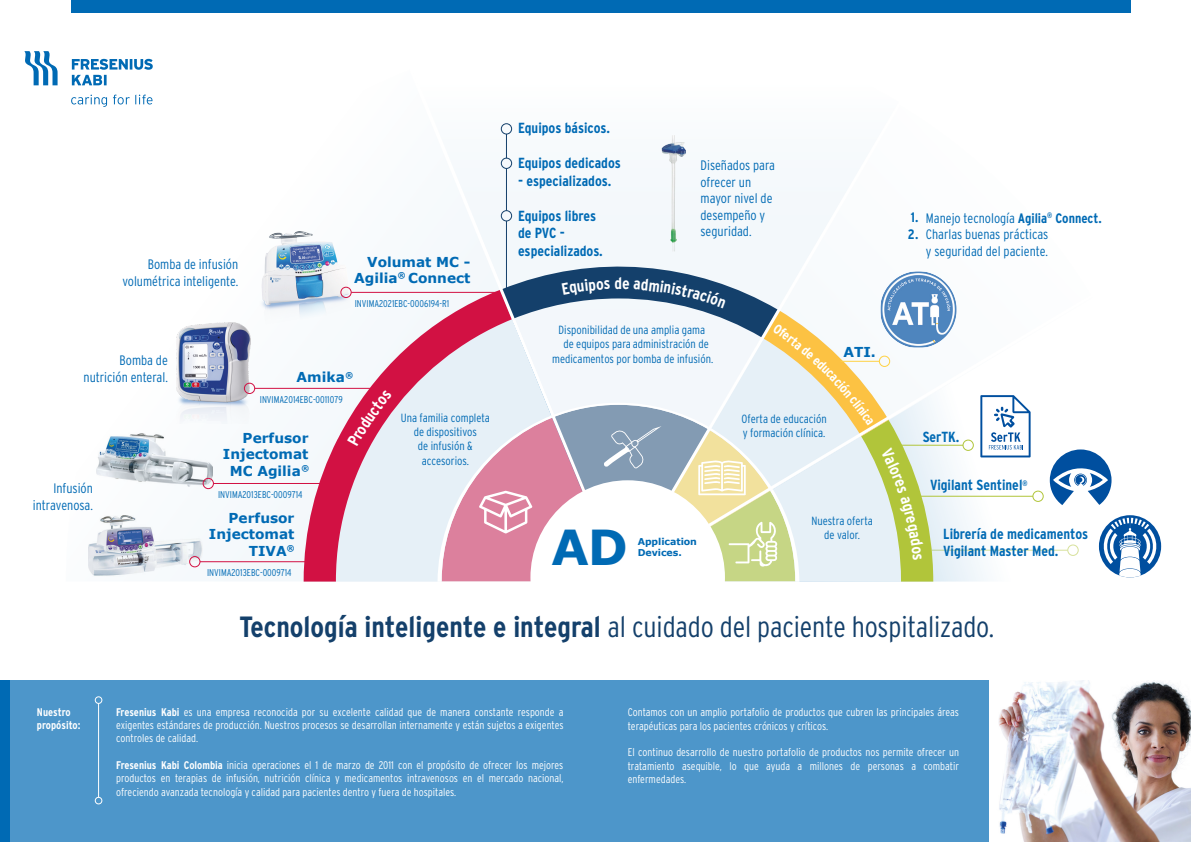
<style>
.page{position:relative;width:1191px;height:842px;background:#fff}
.page>*{position:absolute;margin:0;border:0;box-sizing:border-box;transform-origin:0 0}
.t1{font:700 48.2px "Verdana";color:#006ab4}
.t2{font:300 condensed 29.2px "Interstate";letter-spacing:-.005em;color:#14406b}
.t3{font:700 condensed 16.5px "Interstate";color:#fff}
.t4{font:700 condensed 14.6px/17.5px "Interstate";color:#006ab4}
.t5{font:300 condensed 13.7px/16.5px "Interstate";color:#006ab4;text-align:right}
.t6{font:700 13.7px/16.5px "Verdana";color:#006ab4;text-align:right}
.t7{font:700 condensed 13.7px/16.5px "Interstate";color:#006ab4}
.t8{font:300 condensed 11.9px/14.3px "Interstate";color:#006ab4;text-align:center}
.t9{font:300 condensed 11.1px/13.3px "Interstate";color:#fff;text-align:justify}
.t10{font:700 condensed 11.1px/13.3px "Interstate";color:#fff}
.t11{font:300 condensed 9.9px "Interstate";color:#006ab4}
.t12{font:700 9.5px/11.3px "Verdana";letter-spacing:-.005em;color:#006ab4}
.s1{font-weight:700}
</style>
<div class="page">
<img style="left:988px;top:680px;width:203px;height:162px">
<svg style="left:24px;top:51px;width:34px;height:34px"></svg>
<svg style="left:72px;top:59px;width:81px;height:10px"></svg>
<div style="left:72px;top:0;width:1058px;height:13px;background:#006ab4"></div>
<div style="left:0;top:680px;width:988px;height:162px;background:#4d96ca"></div>
<div style="left:0;top:680px;width:10px;height:162px;background:#006ab4"></div>
<hr style="left:98px;top:703px;width:1px;height:94px;background:#fff">
<div style="left:95px;top:697px;width:7px;height:6px;border:1px solid #fff;border-radius:50%"></div>
<div style="left:95px;top:797px;width:7px;height:7px;border:1px solid #fff;border-radius:50%"></div>
<svg style="left:71px;top:69px;width:233px;height:513px"></svg>
<div style="left:588px;top:187px;width:31px;height:65px;background:#f3f8fb"></div>
<img style="left:177px;top:323px;width:74px;height:101px">
<img style="left:247px;top:231px;width:104px;height:99px">
<svg style="left:304px;top:290px;width:133px;height:292px"></svg>
<svg style="left:393px;top:123px;width:195px;height:373px"></svg>
<hr style="left:351px;top:292px;width:146px;height:1px;background:#d21143">
<div style="left:340px;top:287px;width:11px;height:11px;border:1px solid #d21143;border-radius:50%"></div>
<hr style="left:255px;top:388px;width:123px;height:1px;background:#d21143">
<div style="left:244px;top:383px;width:11px;height:11px;border:1px solid #d21143;border-radius:50%"></div>
<hr style="left:506px;top:221px;width:1px;height:72px;background:#14406b">
<hr style="left:506px;top:168px;width:1px;height:43px;background:#14406b">
<svg style="left:506px;top:134px;width:1px;height:24px"></svg>
<div style="left:501px;top:123px;width:11px;height:11px;border:1px solid #14406b;border-radius:50%"></div>
<div style="left:501px;top:210px;width:11px;height:11px;border:1px solid #14406b;border-radius:50%"></div>
<div style="left:501px;top:158px;width:11px;height:11px;border:1px solid #14406b;border-radius:50%"></div>
<img style="left:88px;top:515px;width:115px;height:65px">
<img style="left:97px;top:427px;width:115px;height:59px">
<hr style="left:213px;top:483px;width:110px;height:1px;background:#d21143">
<div style="left:203px;top:478px;width:11px;height:11px;border:1px solid #d21143;border-radius:50%"></div>
<hr style="left:200px;top:561px;width:110px;height:1px;background:#d21143">
<div style="left:189px;top:556px;width:11px;height:11px;border:1px solid #d21143;border-radius:50%"></div>
<svg style="left:945px;top:282px;width:217px;height:300px"></svg>
<div style="left:619px;top:135px;width:326px;height:447px;background:#f5f9fc"></div>
<svg style="left:347px;top:390px;width:45px;height:56px;background:#d95176"></svg>
<svg style="left:437px;top:252px;width:496px;height:330px"></svg>
<p class="t5" style="left:122px;top:256px;width:117px">Bomba de infusión volumétrica inteligente.</p>
<p class="t5" style="left:84px;top:352px;width:86px">Bomba de nutrición enteral.</p>
<p class="t6" style="left:354px;top:253px;width:118px">Volumat MC -<br>Agilia<sup>®</sup> Connect</p>
<p class="t11" style="left:355px;top:298px;width:96px">INVIMA2021EBC-0006194-R1</p>
<p class="t6" style="left:297px;top:369px;width:58px">Amika<sup>®</sup></p>
<p class="t11" style="left:260px;top:394px;width:84px">INVIMA2014EBC-0011079</p>
<p class="t5" style="left:33px;top:480px;width:62px">Infusión intravenosa.</p>
<p class="t6" style="left:223px;top:429px;width:88px">Perfusor<br>Injectomat<br>MC Agilia<sup>®</sup></p>
<p class="t11" style="left:218px;top:489px;width:86px">INVIMA2013EBC-0009714</p>
<p class="t6" style="left:209px;top:509px;width:87px">Perfusor<br>Injectomat<br>TIVA<sup>®</sup></p>
<p class="t11" style="left:207px;top:567px;width:86px">INVIMA2013EBC-0009714</p>
<p class="t8" style="left:401px;top:410px;width:91px">Una familia completa de dispositivos<br>de infusión &amp; accesorios.</p>
<h3 class="t4" style="left:518px;top:119px;width:93px">Equipos básicos.</h3>
<h3 class="t4" style="left:518px;top:154px;width:104px">Equipos dedicados</h3>
<h3 class="t4" style="left:518px;top:172px;width:95px">- especializados.</h3>
<h3 class="t4" style="left:518px;top:207px;width:86px">Equipos libres de PVC - especializados.</h3>
<p class="t5" style="left:926px;top:210px;width:177px;text-align:left">Manejo tecnología <span class="s1">Agilia</span><sup>®</sup> <span class="s1">Connect.<br></span>Charlas buenas prácticas<br>y seguridad del paciente.</p>
<p class="t5" style="left:700px;top:157px;width:76px;text-align:left">Diseñados para ofrecer un mayor nivel de desempeño y seguridad.</p>
<p class="t7" style="left:908px;top:209px;width:12px">1.<br>2.</p>
<h3 class="t3" style="left:614px;top:274px;width:9px">d</h3>
<p class="t8" style="left:552px;top:323px;width:163px">Disponibilidad de una amplia gama<br>de equipos para administración de medicamentos porbomba de infusión.</p>
<p class="t6" style="left:843px;top:343px;width:34px">ATI.</p>
<p class="t8" style="left:741px;top:411px;width:87px;text-align:left">Oferta de educación y formación clínica.</p>
<h1 class="t1" style="left:551px;top:513px;width:78px">AD</h1>
<p class="t12" style="left:638px;top:536px;width:61px">Application<br>Devices.</p>
<p class="t8" style="left:811px;top:513px;width:63px">Nuestra oferta de valor.</p>
<h3 class="t4" style="left:922px;top:428px;width:38px">SerTK.</h3>
<h3 class="t4" style="left:930px;top:476px;width:99px">Vigilant Sentinel<sup>®</sup></h3>
<h3 class="t4" style="left:943px;top:525px;width:146px">Librería de medicamentos<br>Vigilant Master Med.</h3>
<h2 class="t2" style="left:239px;top:611px;width:756px"><span class="s1">Tecnología inteligente e integral</span> al cuidado del paciente hospitalizado.</h2>
<p class="t10" style="left:37px;top:705px;width:45px">Nuestro propósito:</p>
<p class="t9" style="left:116px;top:705px;width:449px"><span class="s1">Fresenius Kabi</span> es una empresa reconocida por su excelente calidad que de manera constante responde a exigentes estándares de producción. Nuestros procesos se desarrollan internamente y están sujetos a exigentes controles de calidad.</p>
<p class="t9" style="left:116px;top:758px;width:449px"><span class="s1">Fresenius Kabi Colombia</span> inicia operaciones el 1 de marzo de 2011 con el propósito de ofrecer los mejores productos en terapias de infusión, nutrición clínica y medicamentos intravenosos en el mercado nacional, ofreciendo avanzada tecnología y calidad para pacientes dentro y fuera de hospitales.</p>
<p class="t9" style="left:628px;top:706px;width:333px">Contamos con un amplio portafolio de productos que cubren las principales áreas terapéuticas para los pacientes crónicos y críticos.</p>
<p class="t9" style="left:627px;top:746px;width:333px">El continuo desarrollo de nuestro portafolio de productos nos permite ofrecer un tratamiento asequible, lo que ayuda a millones de personas a combatir enfermedades.</p>
</div>
